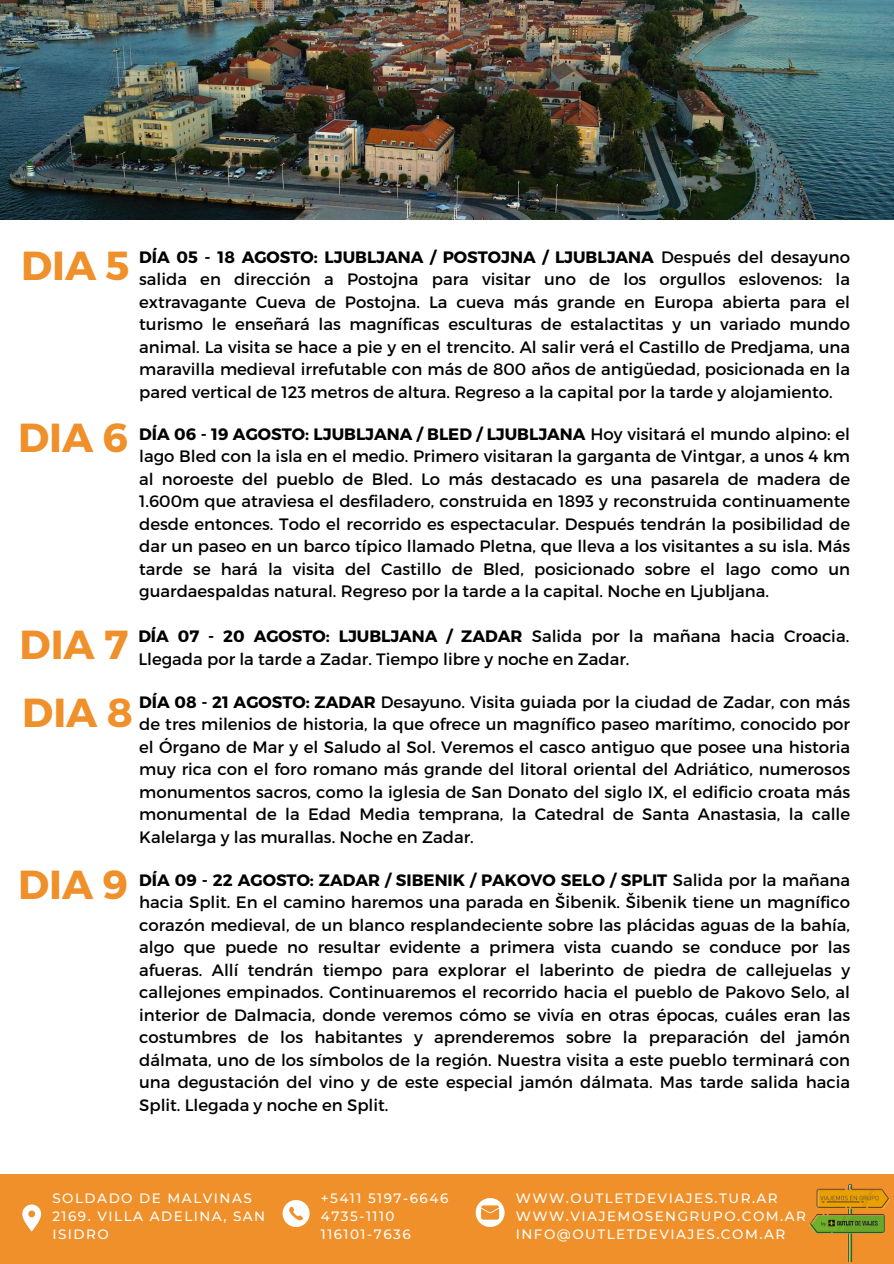
<style>
.page{position:relative;width:894px;height:1264px;background:#fff}
.page>*{position:absolute;margin:0;border:0;box-sizing:border-box;transform-origin:0 0}
.t1{font:700 40.5px "Montserrat";color:#ef902a}
.t2{font:16.5px/22.5px "Montserrat";color:#000;text-align:justify}
.t3{font:500 13.5px/18px "Montserrat";letter-spacing:.11em;color:#fff}
.s1{font-weight:700}
</style>
<div class="page">
<img style="left:0;top:0;width:893px;height:219px">
<div style="left:0;top:1174px;width:893px;height:89px;background:#ef902a"></div>
<svg style="left:22px;top:1204px;width:19px;height:27px"></svg>
<svg style="left:475px;top:1198px;width:29px;height:28px"></svg>
<svg style="left:282px;top:1200px;width:27px;height:26px"></svg>
<img style="left:809px;top:1184px;width:81px;height:77px">
<p class="t1" style="left:21px;top:239px;width:110px">DIA 5</p>
<h2 class="t2" style="left:139px;top:245px;width:712px"><span class="s1">DÍA 05 - 18 AGOSTO: LJUBLJANA / POSTOJNA / LJUBLJANA</span> Después del desayuno salida en dirección a Postojna para visitar uno de los orgullos eslovenos: la extravagante Cueva de Postojna. La cueva más grande en Europa abierta para el turismo le enseñará las magníficas esculturas de estalactitas y un variado mundo animal. La visita se hace a pie y en el trencito. Al salir verá el Castillo de Predjama, una maravilla medieval irrefutable con más de 800 años de antigüedad, posicionada en la pared vertical de 123 metros de altura. Regreso a la capital por la tarde y alojamiento.</h2>
<h1 class="t1" style="left:18px;top:411px;width:112px">DIA 6</h1>
<p class="t2" style="left:139px;top:421px;width:712px"><span class="s1">DÍA 06 - 19 AGOSTO: LJUBLJANA / BLED / LJUBLJANA</span> Hoy visitará el mundo alpino: el lago Bled con la isla en el medio. Primero visitaran la garganta de Vintgar, a unos 4 km al noroeste del pueblo de Bled. Lo más destacado es una pasarela de madera de 1.600m que atraviesa el desfiladero, construida en 1893 y reconstruida continuamente desde entonces. Todo el recorrido es espectacular. Después tendrán la posibilidad de dar un paseo en un barco típico llamado Pletna, que lleva a los visitantes a su isla. Más tarde se hará la visita del Castillo de Bled, posicionado sobre el lago como un guardaespaldas natural. Regreso por la tarde a la capital. Noche en Ljubljana.</p>
<p class="t1" style="left:20px;top:618px;width:110px">DIA 7</p>
<p class="t2" style="left:138px;top:624px;width:712px"><span class="s1">DÍA 07 - 20 AGOSTO: LJUBLJANA / ZADAR</span> Salida por la mañana hacia Croacia.<br>Llegada por la tarde a Zadar. Tiempo libre y noche en Zadar.</p>
<p class="t1" style="left:22px;top:685px;width:112px">DIA 8</p>
<p class="t2" style="left:139px;top:689px;width:712px"><span class="s1">DÍA 08 - 21 AGOSTO: ZADAR</span> Desayuno. Visita guiada por la ciudad de Zadar, con más de tres milenios de historia, la que ofrece un magnífico paseo marítimo, conocido por el Órgano de Mar y el Saludo al Sol. Veremos el casco antiguo que posee una historia muy rica con el foro romano más grande del litoral oriental del Adriático, numerosos monumentos sacros, como la iglesia de San Donato del siglo IX, el edificio croata más monumental de la Edad Media temprana, la Catedral de Santa Anastasia, la calle Kalelarga y las murallas. Noche en Zadar.</p>
<p class="t1" style="left:18px;top:857px;width:112px">DIA 9</p>
<p class="t2" style="left:139px;top:867px;width:712px"><span class="s1">DÍA 09 - 22 AGOSTO: ZADAR / SIBENIK / PAKOVO SELO / SPLIT</span> Salida por la mañana hacia Split. En el camino haremos una parada en Šibenik. Šibenik tiene un magnífico corazón medieval, de un blanco resplandeciente sobre las plácidas aguas de la bahía, algo que puede no resultar evidente a primera vista cuando se conduce por las afueras. Allí tendrán tiempo para explorar el laberinto de piedra de callejuelas y callejones empinados. Continuaremos el recorrido hacia el pueblo de Pakovo Selo, al interior de Dalmacia, donde veremos cómo se vivía en otras épocas, cuáles eran las costumbres de los habitantes y aprenderemos sobre la preparación del jamón dálmata, uno de los símbolos de la región. Nuestra visita a este pueblo terminará con una degustación del vino y de este especial jamón dálmata. Mas tarde salida hacia Split. Llegada y noche en Split.</p>
<h2 class="t3" style="left:52px;top:1189px;width:214px">SOLDADO DE MALVINAS<br>2169. VILLA ADELINA, SAN<br>ISIDRO</h2>
<h1 class="t3" style="left:321px;top:1189px;width:129px">+5411 5197-6646</h1>
<h2 class="t3" style="left:321px;top:1207px;width:75px">4735-1110</h2>
<h1 class="t3" style="left:321px;top:1225px;width:91px">116101-7636</h1>
<h1 class="t3" style="left:515px;top:1189px;width:263px">WWW.OUTLETDEVIAJES.TUR.AR</h1>
<h1 class="t3" style="left:515px;top:1207px;width:291px">WWW.VIAJEMOSENGRUPO.COM.AR</h1>
<h2 class="t3" style="left:515px;top:1225px;width:271px">INFO@OUTLETDEVIAJES.COM.AR</h2>
</div>
